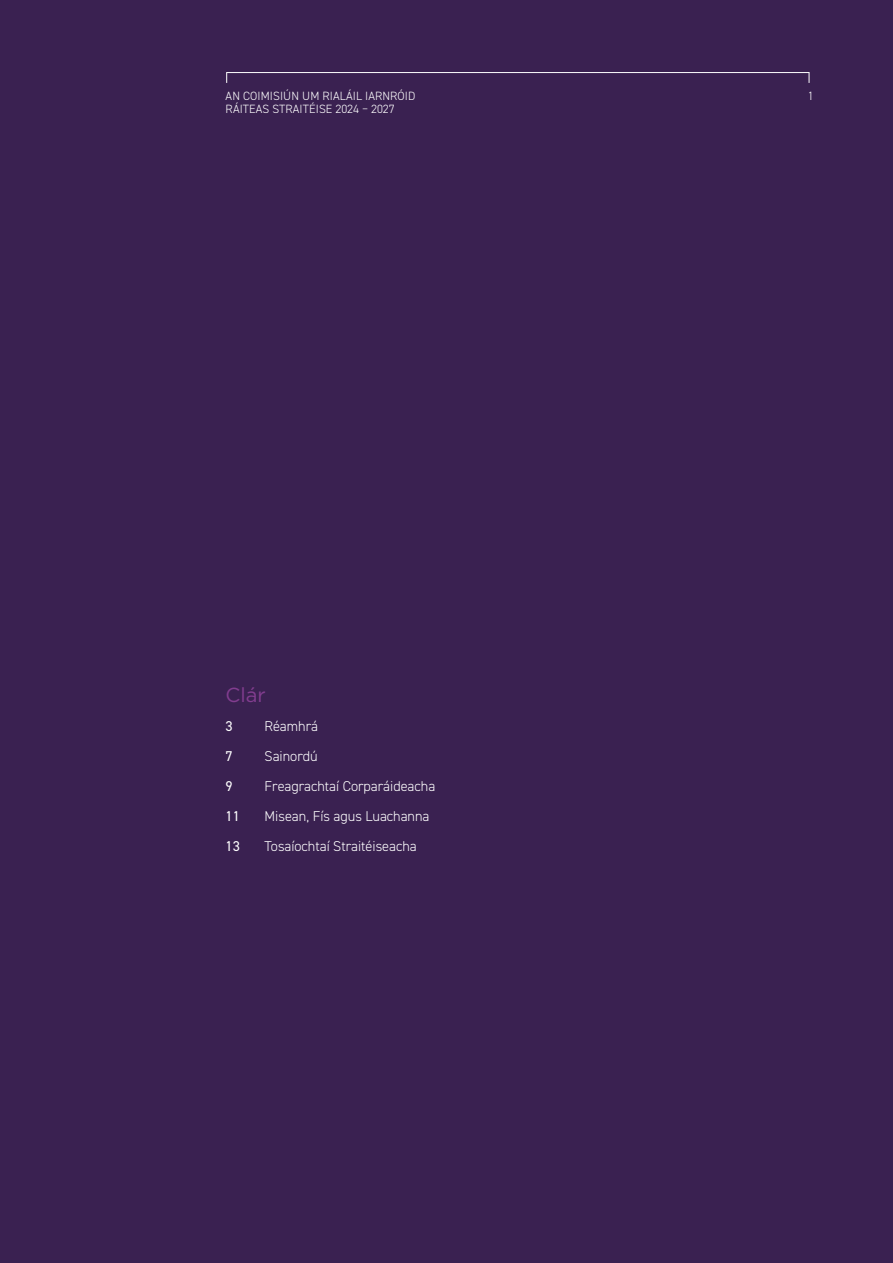
<style>
.page{position:relative;width:893px;height:1263px;background:#3a2151}
.page>*{position:absolute;margin:0;border:0;box-sizing:border-box;transform-origin:0 0}
.Heading_1{font:20.25px "Gotham";color:#823d8f}
.t1{font:300 14.25px "DIN2014";color:#fff}
.t2{font:14.25px "DIN2014";color:#fff}
.t3{font:300 12px "DIN2014";letter-spacing:.01em;color:#fff}
</style>
<div class="page">
<hr style="left:226px;top:72px;width:583px;height:1px;background:#fff">
<p class="t3" style="left:226px;top:88px;width:191px">AN COIMISIÚN UM RIALÁIL IARNRÓID</p>
<p class="t3" style="left:808px;top:88px;width:7px">1</p>
<p class="t3" style="left:226px;top:101px;width:171px">RÁITEAS STRAITÉISE 2024 – 2027</p>
<h1 class="Heading_1" style="left:226px;top:682px;width:42px">Clár</h1>
<p class="t2" style="left:226px;top:717px;width:9px">3</p>
<p class="t1" style="left:265px;top:717px;width:55px">Réamhrá</p>
<p class="t2" style="left:226px;top:747px;width:9px">7</p>
<p class="t1" style="left:265px;top:747px;width:55px">Sainordú</p>
<p class="t2" style="left:226px;top:777px;width:9px">9</p>
<p class="t1" style="left:265px;top:777px;width:172px">Freagrachtaí Corparáideacha</p>
<p class="t2" style="left:226px;top:807px;width:16px">11</p>
<p class="t1" style="left:265px;top:807px;width:166px">Misean, Fís agus Luachanna</p>
<p class="t2" style="left:226px;top:837px;width:16px">13</p>
<p class="t1" style="left:265px;top:837px;width:154px">Tosaíochtaí Straitéiseacha</p>
</div>
